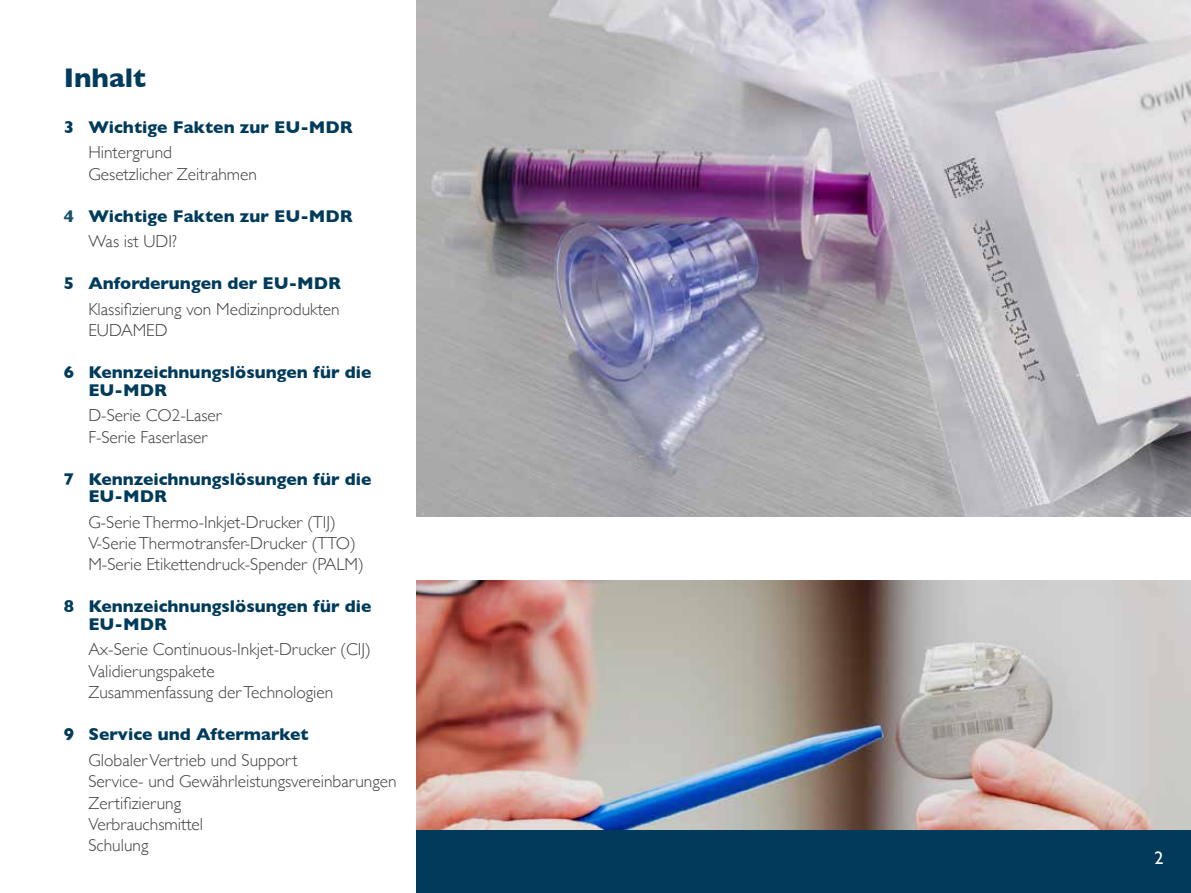
<style>
.page{position:relative;width:1191px;height:893px;background:#fff}
.page>*{position:absolute;margin:0;border:0;box-sizing:border-box;transform-origin:0 0}
.t1{font:700 27.45px "Gill Sans";color:#003b5c}
.t2{font:18px "Gill Sans";color:#fff}
.t3{font:300 17.4px/21.5px "Gill Sans";color:#3e3d40}
.t4{font:700 17.4px/17.4px "Gill Sans";color:#003b5c}
.s1{color:#1a4f6c}
.s2{font-weight:300;color:#3e3d40}
</style>
<div class="page">
<div style="left:417px;top:829px;width:774px;height:64px;background:#003b5c"></div>
<img style="left:417px;top:0;width:774px;height:517px">
<img style="left:417px;top:581px;width:773px;height:248px">
<h1 class="t1" style="left:64px;top:56px;width:84px">Inhalt</h1>
<p class="t4" style="left:64px;top:118px;width:290px">3 Wichtige Fakten zur EU-MDR</p>
<p class="t3" style="left:88px;top:141px;width:170px">Hintergrund<br>Gesetzlicher Zeitrahmen</p>
<p class="t4" style="left:88px;top:203px;width:266px;line-height:25.5px;text-indent:-25px"><span class="s1">4</span> Wichtige Fakten zur EU-MDR<br><span class="s2">Was ist UDI?</span></p>
<p class="t4" style="left:64px;top:274px;width:279px">5 Anforderungen der EU-MDR</p>
<p class="t3" style="left:88px;top:298px;width:253px">Klassifizierung von Medizinprodukten<br>EUDAMED</p>
<p class="t4" style="left:88px;top:363px;width:284px;text-indent:-25px">6 Kennzeichnungslösungen für die<br>EU-MDR</p>
<p class="t3" style="left:88px;top:404px;width:135px">D-Serie CO2-Laser<br>F-Serie Faserlaser</p>
<p class="t4" style="left:88px;top:470px;width:284px;text-indent:-25px">7 Kennzeichnungslösungen für die<br>EU-MDR</p>
<p class="t3" style="left:88px;top:510px;width:277px">G-SerieThermo-Inkjet-Drucker (TIJ)<br>V-SerieThermotransfer-Drucker (TTO)<br>M-Serie Etikettendruck-Spender (PALM)</p>
<p class="t4" style="left:88px;top:597px;width:284px;text-indent:-25px">8 Kennzeichnungslösungen für die<br>EU-MDR</p>
<p class="t3" style="left:88px;top:638px;width:284px">Ax-Serie Continuous-Inkjet-Drucker (CIJ)<br>Validierungspakete<br>Zusammenfassung derTechnologien</p>
<p class="t4" style="left:64px;top:725px;width:246px">9 Service und Aftermarket</p>
<p class="t3" style="left:88px;top:748px;width:310px">GlobalerVertrieb und Support<br>Service- und Gewährleistungsvereinbarungen<br>Zertifizierung<br>Verbrauchsmittel<br>Schulung</p>
<p class="t2" style="left:1154px;top:847px;width:10px">2</p>
</div>
